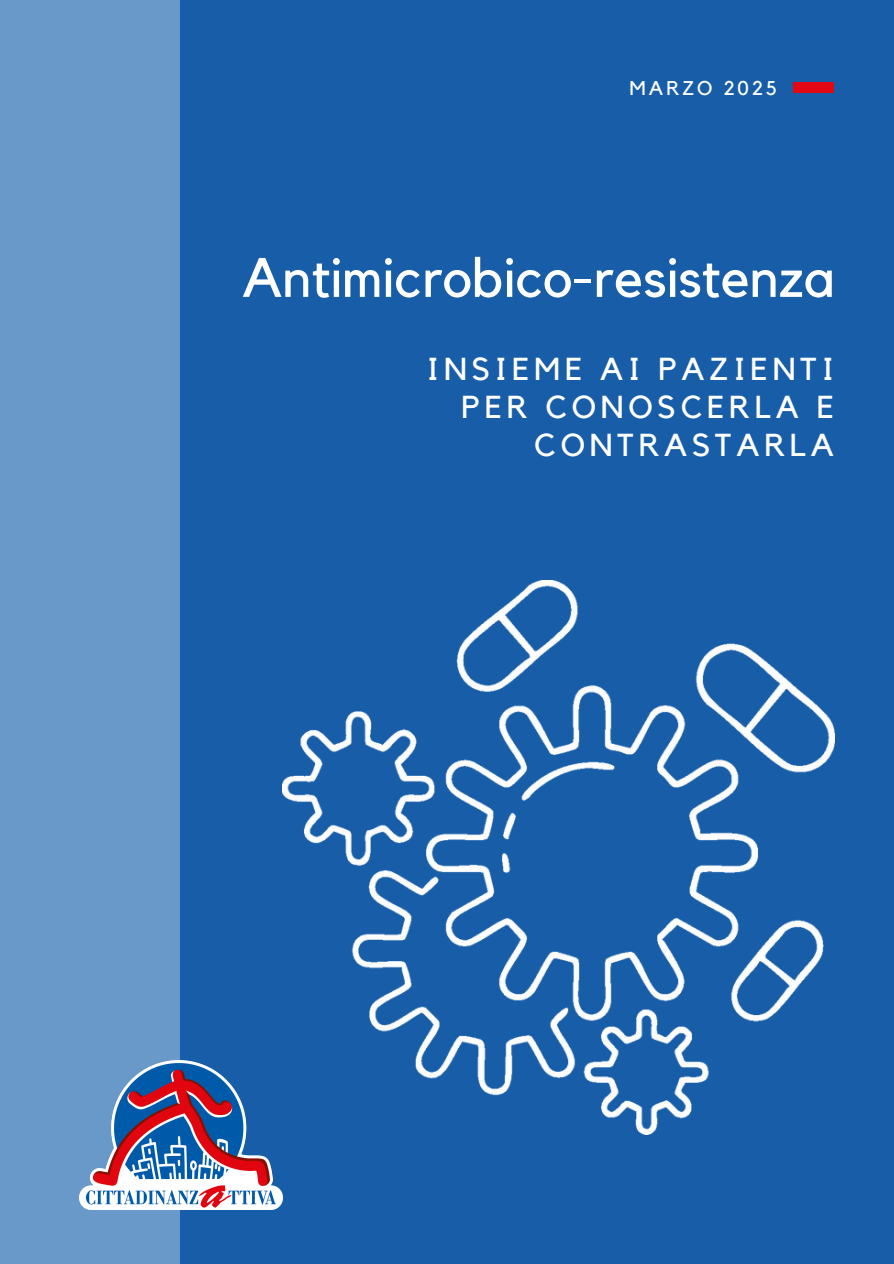
<style>
.page{position:relative;width:894px;height:1264px;background:#fff}
.page>*{position:absolute;margin:0;border:0;box-sizing:border-box;transform-origin:0 0}
.t1{font:54.9px "Kollektif";color:#fff}
.t2{font:31.65px/38.2px "Kollektif";letter-spacing:.15em;color:#fff;text-align:right}
.t3{font:19.8px "Kollektif";letter-spacing:.15em;color:#fff}
</style>
<div class="page">
<div style="left:0;top:0;width:893px;height:1263px;background:#175da8"></div>
<div style="left:0;top:0;width:180px;height:1263px;background:#6899c9"></div>
<div style="left:793px;top:82px;width:40px;height:10px;background:#e20713"></div>
<img style="left:282px;top:580px;width:551px;height:553px">
<img style="left:79px;top:1060px;width:204px;height:149px">
<p class="t3" style="left:629px;top:79px;width:149px">MARZO 2025</p>
<p class="t1" style="left:242px;top:252px;width:593px">Antimicrobico-resistenza</p>
<p class="t2" style="left:427px;top:350px;width:408px">INSIEME AI PAZIENTI<br>PER CONOSCERLA E<br>CONTRASTARLA</p>
</div>
